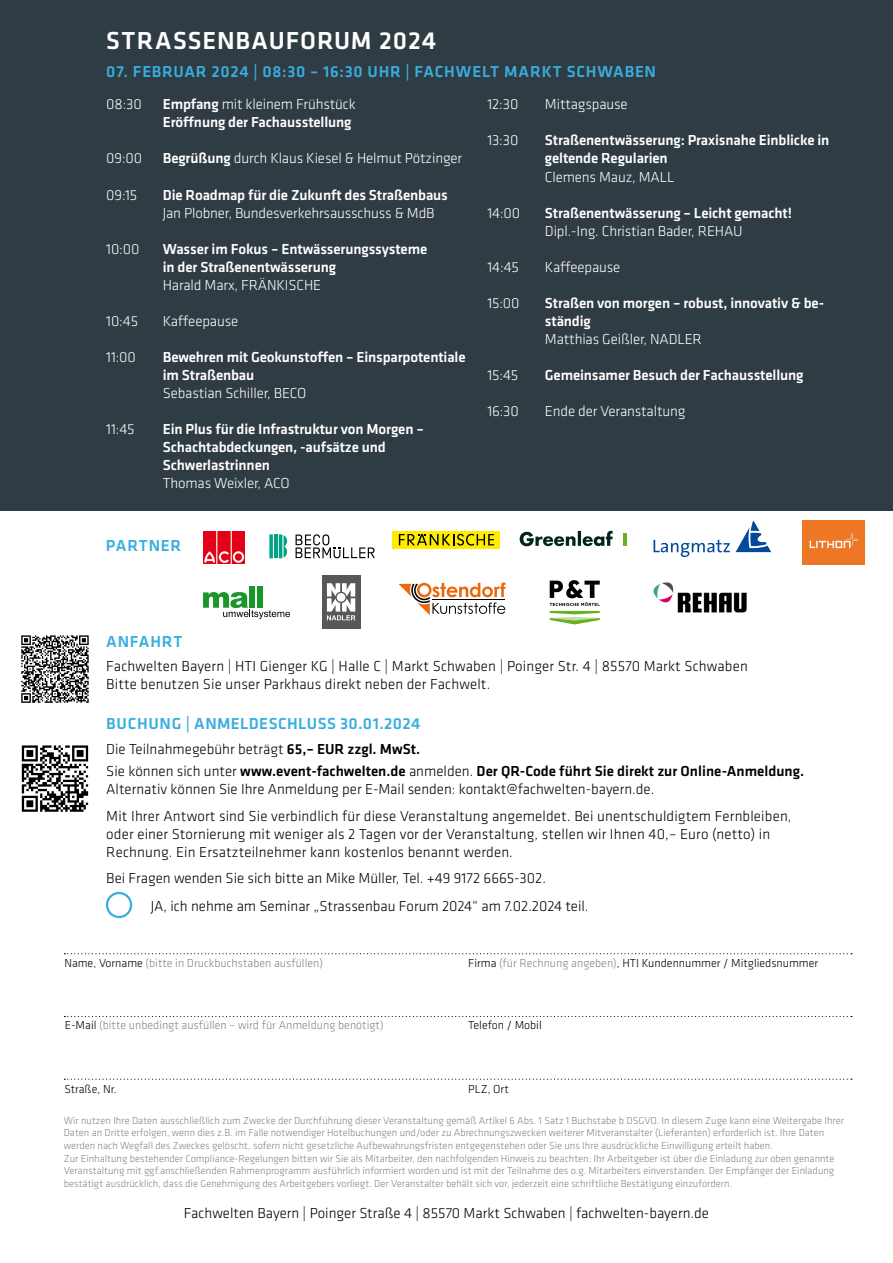
<style>
.page{position:relative;width:893px;height:1263px;background:#fff}
.page>*{position:absolute;margin:0;border:0;box-sizing:border-box;transform-origin:0 0}
.t1{font:500 25.5px "GC Klavika Fein";letter-spacing:.035em;color:#fff}
.t2{font:500 16.5px "GC Klavika Fein";letter-spacing:.04em;color:#38aee0}
.t3{font:300 15px/18px "GC Klavika";letter-spacing:.01em;color:#000}
.t4{font:500 15px/18px "GC Klavika Fein";letter-spacing:-.01em;color:#fff}
.t5{font:300 15px "GC Klavika";letter-spacing:-.01em;color:#fff}
.t6{font:500 15px "GC Klavika Fein";color:#000}
.t7{font:300 12px "GC Klavika";color:#848687}
.t8{font:300 12px "GC Klavika";color:#000}
.t9{font:300 10.5px/12.6px "GC Klavika";color:#848687}
.s1{font-family:"GC Klavika Fein";font-weight:500}
.s2{font-family:"GC Klavika";font-weight:300}
.s3{color:#000}
.s4{color:#848687}
</style>
<div class="page">
<div style="left:106px;top:892px;width:26px;height:26px;border:2px solid #38aee0;border-radius:50%"></div>
<div style="left:0;top:0;width:893px;height:510px;background:#303c43"></div>
<svg style="left:64px;top:953px;width:788px;height:1px"></svg>
<svg style="left:64px;top:1016px;width:788px;height:1px"></svg>
<svg style="left:64px;top:1078px;width:788px;height:2px"></svg>
<svg style="left:21px;top:745px;width:68px;height:67px"></svg>
<svg style="left:22px;top:745px;width:66px;height:67px"></svg>
<svg style="left:21px;top:635px;width:68px;height:68px"></svg>
<img style="left:203px;top:532px;width:42px;height:32px">
<svg style="left:269px;top:534px;width:4px;height:24px"></svg>
<hr style="left:274px;top:534px;width:4px;height:24px;background:#00a386">
<svg style="left:279px;top:534px;width:8px;height:24px"></svg>
<svg style="left:296px;top:534px;width:79px;height:24px"></svg>
<div style="left:393px;top:531px;width:107px;height:17px;background:#ffed00"></div>
<svg style="left:399px;top:534px;width:95px;height:12px"></svg>
<svg style="left:520px;top:531px;width:93px;height:15px"></svg>
<hr style="left:623px;top:533px;width:4px;height:13px;background:#6ab023">
<svg style="left:736px;top:520px;width:35px;height:32px"></svg>
<svg style="left:653px;top:540px;width:77px;height:17px"></svg>
<img style="left:802px;top:520px;width:63px;height:45px">
<div style="left:249px;top:587px;width:6px;height:21px;background:#1a962b"></div>
<div style="left:258px;top:587px;width:5px;height:21px;background:#1a962b"></div>
<svg style="left:203px;top:592px;width:87px;height:27px"></svg>
<div style="left:322px;top:575px;width:38px;height:54px;background:#575756"></div>
<svg style="left:327px;top:583px;width:29px;height:37px"></svg>
<svg style="left:398px;top:582px;width:108px;height:33px"></svg>
<svg style="left:550px;top:580px;width:50px;height:44px"></svg>
<img style="left:653px;top:582px;width:94px;height:31px">
<h1 class="t1" style="left:106px;top:23px;width:331px">STRASSENBAUFORUM 2024</h1>
<h2 class="t2" style="left:106px;top:61px;width:551px">07. FEBRUAR 2024 | 08:30 – 16:30 UHR | FACHWELT MARKT SCHWABEN</h2>
<h3 class="t5" style="left:106px;top:95px;width:37px">08:30</h3>
<h3 class="t5" style="left:163px;top:95px;width:195px"><span class="s1">Empfang</span> mit kleinem Frühstück</h3>
<h3 class="t4" style="left:163px;top:113px;width:190px">Eröffnung der Fachausstellung</h3>
<h3 class="t5" style="left:163px;top:149px;width:301px"><span class="s1">Begrüßung</span> durch Klaus Kiesel &amp; Helmut Pötzinger</h3>
<h3 class="t4" style="left:163px;top:185px;width:287px">Die Roadmap für die Zukunft des Straßenbaus</h3>
<h3 class="t5" style="left:163px;top:203px;width:273px">Jan Plobner, Bundesverkehrsausschuss &amp; MdB</h3>
<h3 class="t4" style="left:163px;top:239px;width:266px">Wasser im Fokus – Entwässerungssysteme in der Straßenentwässerung</h3>
<h3 class="t5" style="left:163px;top:275px;width:160px">Harald Marx, FRÄNKISCHE</h3>
<h3 class="t5" style="left:163px;top:311px;width:77px">Kaffeepause</h3>
<h3 class="t4" style="left:163px;top:347px;width:304px">Bewehren mit Geokunstoffen – Einsparpotentiale im Straßenbau</h3>
<h3 class="t5" style="left:163px;top:383px;width:145px">Sebastian Schiller, BECO</h3>
<h3 class="t4" style="left:163px;top:419px;width:263px">Ein Plus für die Infrastruktur von Morgen –<br>Schachtabdeckungen, -aufsätze und<br>Schwerlastrinnen</h3>
<h3 class="t5" style="left:163px;top:473px;width:128px">Thomas Weixler, ACO</h3>
<h3 class="t5" style="left:545px;top:95px;width:84px">Mittagspause</h3>
<h3 class="t4" style="left:545px;top:131px;width:286px">Straßenentwässerung: Praxisnahe Einblicke in geltende Regularien</h3>
<h3 class="t5" style="left:545px;top:167px;width:131px">Clemens Mauz, MALL</h3>
<h3 class="t4" style="left:545px;top:203px;width:248px">Straßenentwässerung – Leicht gemacht!</h3>
<h3 class="t5" style="left:545px;top:221px;width:199px">Dipl.-Ing. Christian Bader, REHAU</h3>
<h3 class="t5" style="left:545px;top:257px;width:77px">Kaffeepause</h3>
<h3 class="t4" style="left:545px;top:293px;width:281px">Straßen von morgen – robust, innovativ &amp; be&shy;ständig</h3>
<h3 class="t5" style="left:545px;top:329px;width:158px">Matthias Geißler, NADLER</h3>
<h3 class="t4" style="left:545px;top:365px;width:260px">Gemeinsamer Besuch der Fachausstellung</h3>
<h3 class="t5" style="left:545px;top:401px;width:142px">Ende der Veranstaltung</h3>
<h3 class="t5" style="left:487px;top:95px;width:33px">12:30</h3>
<h3 class="t5" style="left:487px;top:131px;width:33px">13:30</h3>
<h3 class="t5" style="left:106px;top:149px;width:37px">09:00</h3>
<h3 class="t5" style="left:106px;top:185px;width:33px">09:15</h3>
<h3 class="t5" style="left:487px;top:203px;width:34px">14:00</h3>
<h3 class="t5" style="left:106px;top:239px;width:35px">10:00</h3>
<h3 class="t5" style="left:487px;top:257px;width:33px">14:45</h3>
<h3 class="t5" style="left:487px;top:293px;width:34px">15:00</h3>
<h3 class="t5" style="left:106px;top:311px;width:33px">10:45</h3>
<h3 class="t5" style="left:106px;top:347px;width:31px">11:00</h3>
<h3 class="t5" style="left:487px;top:365px;width:32px">15:45</h3>
<h3 class="t5" style="left:487px;top:401px;width:33px">16:30</h3>
<h3 class="t5" style="left:106px;top:419px;width:30px">11:45</h3>
<h2 class="t2" style="left:106px;top:534px;width:77px">PARTNER</h2>
<h2 class="t2" style="left:106px;top:630px;width:78px">ANFAHRT</h2>
<h3 class="t3" style="left:106px;top:657px;width:643px">Fachwelten Bayern | HTI Gienger KG | Halle C | Markt Schwaben | Poinger Str. 4 | 85570 Markt Schwaben<br>Bitte benutzen Sie unser Parkhaus direkt neben der Fachwelt.</h3>
<h2 class="t2" style="left:106px;top:712px;width:316px">BUCHUNG | ANMELDESCHLUSS 30.01.2024</h2>
<h3 class="t3" style="left:106px;top:740px;width:315px">Die Teilnahmegebühr beträgt <span class="s1">65,– EUR zzgl. MwSt.</span></h3>
<h3 class="t6" style="left:106px;top:761px;width:699px"><span class="s2">Sie können sich unter</span> www.event-fachwelten.de <span class="s2">anmelden.</span> Der QR-Code führt Sie direkt zur Online-Anmeldung.</h3>
<h3 class="t3" style="left:106px;top:776px;width:687px;line-height:26.5px">Alternativ können Sie Ihre Anmeldung per E-Mail senden: kontakt@fachwelten-bayern.de.<br>Mit Ihrer Antwort sind Sie verbindlich für diese Veranstaltung angemeldet. Bei unentschuldigtem Fernbleiben,</h3>
<h3 class="t3" style="left:106px;top:825px;width:665px">oder einer Stornierung mit weniger als 2 Tagen vor der Veranstaltung, stellen wir Ihnen 40,– Euro (netto) in<br>Rechnung. Ein Ersatzteilnehmer kann kostenlos benannt werden.</h3>
<h3 class="t3" style="left:151px;top:864px;width:439px;line-height:27.3px;text-indent:-44px">Bei Fragen wenden Sie sich bitte an Mike Müller, Tel. +49 9172 6665-302.<br>JA, ich nehme am Seminar „Strassenbau Forum 2024“ am 7.02.2024 teil.</h3>
<p class="t7" style="left:64px;top:955px;width:260px"><span class="s3">Name, Vorname</span> (bitte in Druckbuchstaben ausfüllen)</p>
<p class="t8" style="left:468px;top:955px;width:351px">Firma <span class="s4">(für Rechnung angeben)</span>, HTI Kundennummer / Mitgliedsnummer</p>
<p class="t7" style="left:65px;top:1017px;width:320px"><span class="s3">E-Mail</span> (bitte unbedingt ausfüllen – wird für Anmeldung benötigt)</p>
<p class="t8" style="left:468px;top:1017px;width:75px">Telefon / Mobil</p>
<p class="t8" style="left:64px;top:1082px;width:54px">Straße, Nr.</p>
<p class="t8" style="left:468px;top:1082px;width:42px">PLZ, Ort</p>
<p class="t9" style="left:64px;top:1114px;width:782px">Wir nutzen Ihre Daten ausschließlich zum Zwecke der Durchführung dieser Veranstaltung gemäß Artikel 6 Abs. 1 Satz 1 Buchstabe b DSGVO. In diesem Zuge kann eine Weitergabe Ihrer Daten an Dritte erfolgen, wenn dies z.B. im Falle notwendiger Hotelbuchungen und/oder zu Abrechnungszwecken weiterer Mitveranstalter (Lieferanten) erforderlich ist. Ihre Daten werden nach Wegfall des Zweckes gelöscht, sofern nicht gesetzliche Aufbewahrungsfristen entgegenstehen oder Sie uns Ihre ausdrückliche Einwilligung erteilt haben.<br>Zur Einhaltung bestehender Compliance-Regelungen bitten wir Sie als Mitarbeiter, den nachfolgenden Hinweis zu beachten: Ihr Arbeitgeber ist über die Einladung zur oben genannte Veranstaltung mit ggf.anschließenden Rahmenprogramm ausführlich informiert worden und ist mit der Teilnahme des o.g. Mitarbeiters einverstanden. Der Empfänger der Einladung bestätigt ausdrücklich, dass die Genehmigung des Arbeitgebers vorliegt. Der Veranstalter behält sich vor, jederzeit eine schriftliche Bestätigung einzufordern.</p>
<h3 class="t3" style="left:184px;top:1204px;width:527px">Fachwelten Bayern | Poinger Straße 4 | 85570 Markt Schwaben | fachwelten-bayern.de</h3>
</div>
